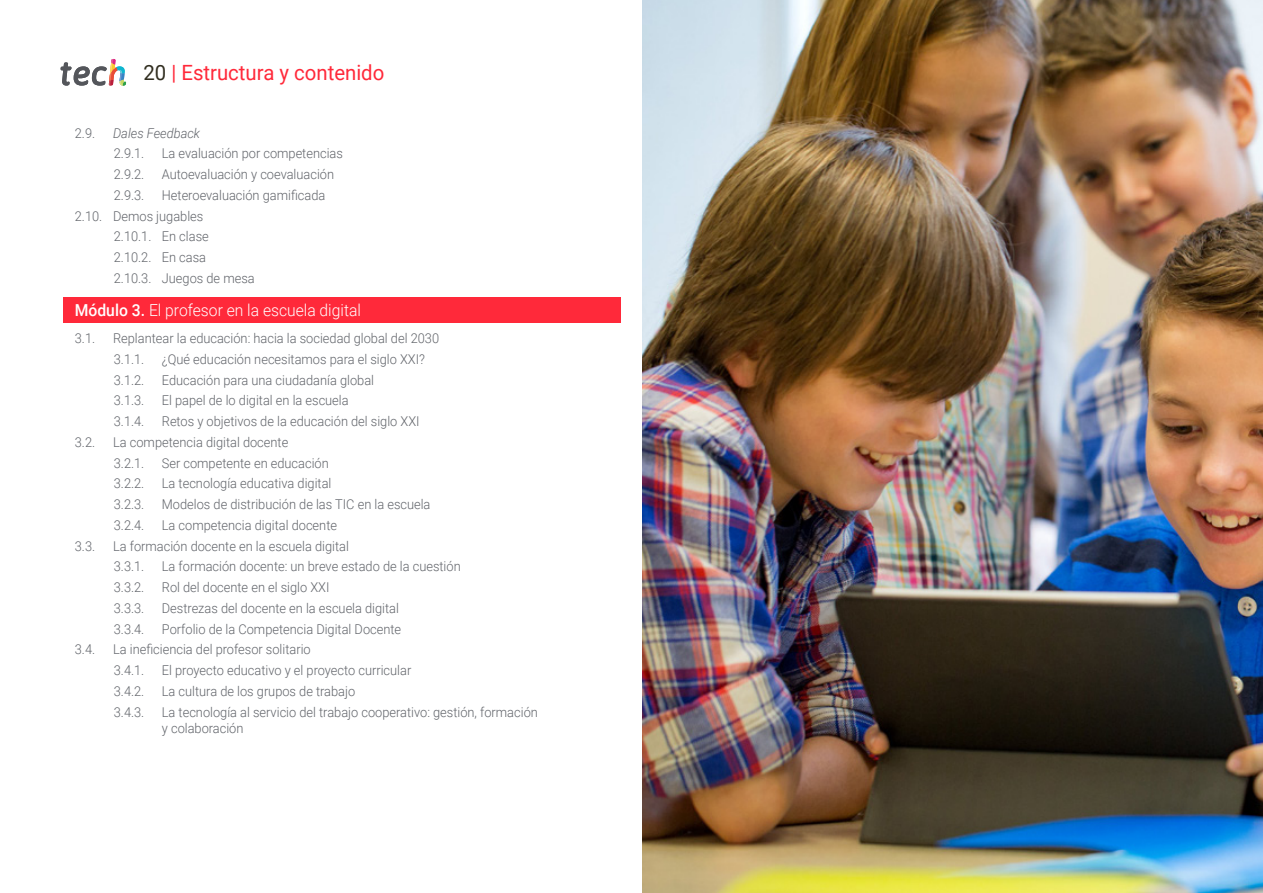
<style>
.page{position:relative;width:1263px;height:893px;background:#fff}
.page>*{position:absolute;margin:0;border:0;box-sizing:border-box;transform-origin:0 0}
.t1{font:21px "Roboto";color:#ff293a}
.t2{font:300 16.5px "Roboto";color:#fff;scale:.95 1}
.t3{font:300 13.5px/20.7px "Roboto";color:#61646a;scale:.95 1}
.t4{font:italic 300 13.5px "Roboto";color:#61646a;scale:.95 1}
.s1{color:#312e20}
.s2{font-weight:500}
</style>
<div class="page">
<div style="left:64px;top:297px;width:557px;height:25px;background:#ff293a"></div>
<img style="left:642px;top:0;width:621px;height:893px">
<svg style="left:61px;top:59px;width:65px;height:27px"></svg>
<h1 class="t1" style="left:144px;top:57px;width:242px"><span class="s1">20</span> | Estructura y contenido</h1>
<p class="t3" style="left:75px;top:122px;width:23px">2.9.</p>
<p class="t4" style="left:113px;top:123px;width:93px">Dales Feedback</p>
<p class="t3" style="left:114px;top:143px;width:34px">2.9.1.</p>
<p class="t3" style="left:162px;top:143px;width:192px">La evaluación por competencias</p>
<p class="t3" style="left:114px;top:163px;width:34px">2.9.2.</p>
<p class="t3" style="left:162px;top:163px;width:183px">Autoevaluación y coevaluación</p>
<p class="t3" style="left:114px;top:184px;width:34px">2.9.3.</p>
<p class="t3" style="left:162px;top:184px;width:174px">Heteroevaluación gamificada</p>
<p class="t3" style="left:75px;top:205px;width:137px">2.10. Demos jugables</p>
<p class="t3" style="left:114px;top:226px;width:101px">2.10.1. En clase</p>
<p class="t3" style="left:114px;top:246px;width:99px">2.10.2. En casa</p>
<p class="t3" style="left:114px;top:267px;width:150px">2.10.3. Juegos de mesa</p>
<p class="t2" style="left:75px;top:299px;width:303px"><span class="s2">Módulo 3.</span> El profesor en la escuela digital</p>
<p class="t3" style="left:75px;top:328px;width:23px">3.1.</p>
<p class="t3" style="left:113px;top:328px;width:345px">Replantear la educación: hacia la sociedad global del 2030<br>3.1.1.</p>
<p class="t3" style="left:162px;top:348px;width:278px">¿Qué educación necesitamos para el siglo XXI?</p>
<p class="t3" style="left:114px;top:369px;width:34px">3.1.2.</p>
<p class="t3" style="left:162px;top:369px;width:225px">Educación para una ciudadanía global</p>
<p class="t3" style="left:114px;top:390px;width:34px">3.1.3.</p>
<p class="t3" style="left:162px;top:390px;width:198px">El papel de lo digital en la escuela</p>
<p class="t3" style="left:114px;top:411px;width:34px">3.1.4.</p>
<p class="t3" style="left:162px;top:411px;width:273px">Retos y objetivos de la educación del siglo XXI</p>
<p class="t3" style="left:75px;top:431px;width:23px">3.2.</p>
<p class="t3" style="left:113px;top:431px;width:186px">La competencia digital docente<br>3.2.1.</p>
<p class="t3" style="left:162px;top:452px;width:177px">Ser competente en educación</p>
<p class="t3" style="left:114px;top:473px;width:34px">3.2.2.</p>
<p class="t3" style="left:162px;top:473px;width:180px">La tecnología educativa digital</p>
<p class="t3" style="left:114px;top:494px;width:34px">3.2.3.</p>
<p class="t3" style="left:162px;top:494px;width:284px">Modelos de distribución de las TIC en la escuela</p>
<p class="t3" style="left:114px;top:514px;width:34px">3.2.4.</p>
<p class="t3" style="left:162px;top:514px;width:186px">La competencia digital docente</p>
<p class="t3" style="left:75px;top:535px;width:23px">3.3.</p>
<p class="t3" style="left:113px;top:535px;width:250px">La formación docente en la escuela digital<br>3.3.1.</p>
<p class="t3" style="left:162px;top:556px;width:316px">La formación docente: un breve estado de la cuestión</p>
<p class="t3" style="left:114px;top:577px;width:34px">3.3.2.</p>
<p class="t3" style="left:162px;top:577px;width:178px">Rol del docente en el siglo XXI</p>
<p class="t3" style="left:114px;top:597px;width:34px">3.3.3.</p>
<p class="t3" style="left:162px;top:597px;width:251px">Destrezas del docente en la escuela digital</p>
<p class="t3" style="left:114px;top:618px;width:34px">3.3.4.</p>
<p class="t3" style="left:162px;top:618px;width:253px">Porfolio de la Competencia Digital Docente</p>
<p class="t3" style="left:75px;top:639px;width:23px">3.4.</p>
<p class="t3" style="left:113px;top:639px;width:210px">La ineficiencia del profesor solitario<br>3.4.1.</p>
<p class="t3" style="left:162px;top:660px;width:264px">El proyecto educativo y el proyecto curricular</p>
<p class="t3" style="left:114px;top:680px;width:34px">3.4.2.</p>
<p class="t3" style="left:162px;top:680px;width:205px">La cultura de los grupos de trabajo</p>
<p class="t3" style="left:114px;top:701px;width:34px">3.4.3.</p>
<p class="t3" style="left:162px;top:703px;width:397px;line-height:16.5px">La tecnología al servicio del trabajo cooperativo: gestión, formación y colaboración</p>
</div>
